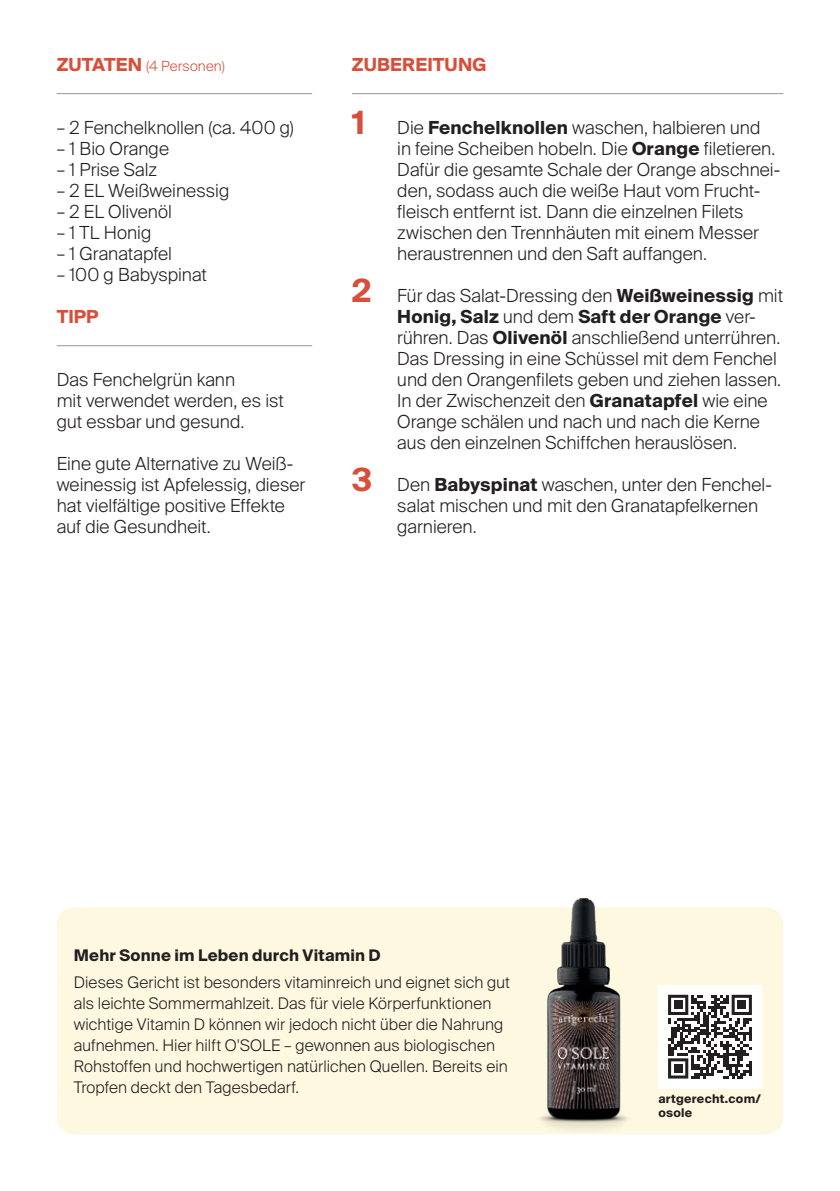
<style>
.page{position:relative;width:840px;height:1191px;background:#fff}
.page>*{position:absolute;margin:0;border:0;box-sizing:border-box;transform-origin:0 0}
.t1{font:300 18px/21px "Suisse Intl";color:#231f20}
.t2{font:700 18px "Suisse Intl";letter-spacing:.005em;color:#d74f3a}
.t3{font:300 16px/21px "Suisse Intl";letter-spacing:.005em;color:#231f20}
.t4{font:700 16px "Suisse Intl";letter-spacing:.015em;color:#231f20}
.t5{font:300 14px "Suisse Intl";letter-spacing:.015em;color:#d74f3a}
.t6{font:700 12px/14px "Suisse Intl";letter-spacing:.02em;color:#231f20}
.s1{font-weight:700;font-size:18px}
.s2{font-weight:700;font-size:32px;color:#d74f3a}
.s3{font-weight:700}
</style>
<div class="page">
<hr style="left:351px;top:93px;width:431px;height:1px;background:#939598">
<div style="left:57px;top:907px;width:725px;height:227px;background:#fef8e1;border-radius:17px"></div>
<hr style="left:57px;top:93px;width:255px;height:1px;background:#939598">
<hr style="left:57px;top:345px;width:255px;height:1px;background:#939598">
<img style="left:410px;top:898px;width:345px;height:231px">
<div style="left:658px;top:985px;width:103px;height:103px;background:#fff"></div>
<svg style="left:668px;top:994px;width:83px;height:84px"></svg>
<div style="left:673px;top:1000px;width:9px;height:9px;background:#231f20"></div>
<div style="left:737px;top:1000px;width:8px;height:9px;background:#231f20"></div>
<div style="left:673px;top:1064px;width:9px;height:8px;background:#231f20"></div>
<p class="t5" style="left:57px;top:58px;width:169px"><span class="s1">ZUTATEN</span> (4 Personen)</p>
<p class="t1" style="left:57px;top:117px;width:238px">– 2 Fenchelknollen (ca. 400 g)</p>
<p class="t1" style="left:57px;top:138px;width:114px">– 1 Bio Orange</p>
<p class="t1" style="left:57px;top:159px;width:102px">– 1 Prise Salz</p>
<p class="t1" style="left:57px;top:180px;width:174px">– 2 EL Weißweinessig</p>
<p class="t1" style="left:57px;top:201px;width:117px">– 2 EL Olivenöl</p>
<p class="t1" style="left:57px;top:222px;width:96px">– 1 TL Honig</p>
<p class="t1" style="left:57px;top:243px;width:117px">– 1 Granatapfel</p>
<p class="t1" style="left:57px;top:264px;width:152px">– 100 g Babyspinat</p>
<p class="t2" style="left:57px;top:306px;width:43px">TIPP</p>
<p class="t1" style="left:57px;top:369px;width:228px">Das Fenchelgrün kann<br>mit verwendet werden, es ist gut essbar und gesund.</p>
<p class="t1" style="left:57px;top:453px;width:250px">Eine gute Alternative zu Weiß&shy;weinessig ist Apfelessig, dieser hat vielfältige positive Effekte auf die Gesundheit.</p>
<p class="t2" style="left:351px;top:54px;width:136px">ZUBEREITUNG</p>
<p class="t1" style="left:397px;top:117px;width:384px;text-indent:-45px"><span class="s2">1</span> Die <span class="s3">Fenchelknollen</span> waschen, halbieren und<br>in feine Scheiben hobeln. Die <span class="s3">Orange</span> filetieren.<br>Dafür die gesamte Schale der Orange abschnei&shy;den, sodass auch die weiße Haut vom Frucht&shy;fleisch entfernt ist. Dann die einzelnen Filets zwischen den Trennhäuten mit einem Messer heraustrennen und den Saft auffangen.</p>
<p class="t1" style="left:397px;top:285px;width:387px;text-indent:-45px"><span class="s2">2</span> Für das Salat-Dressing den <span class="s3">Weißweinessig</span> mit <span class="s3">Honig, Salz</span> und dem <span class="s3">Saft der Orange</span> ver&shy;rühren. Das <span class="s3">Olivenöl</span> anschließend unterrühren.<br>Das Dressing in eine Schüssel mit dem Fenchel und den Orangenfilets geben und ziehen lassen.<br>In der Zwischenzeit den <span class="s3">Granatapfel</span> wie eine Orange schälen und nach und nach die Kerne aus den einzelnen Schiffchen herauslösen.</p>
<p class="t1" style="left:397px;top:474px;width:376px;text-indent:-45px"><span class="s2">3</span> Den <span class="s3">Babyspinat</span> waschen, unter den Fenchel&shy;salat mischen und mit den Granatapfelkernen garnieren.</p>
<p class="t4" style="left:74px;top:946px;width:308px">Mehr Sonne im Leben durch Vitamin D</p>
<p class="t3" style="left:74px;top:971px;width:437px">Dieses Gericht ist besonders vitaminreich und eignet sich gut als leichte Sommermahlzeit. Das für viele Körperfunktionen wichtige Vitamin D können wir jedoch nicht über die Nahrung aufnehmen. Hier hilft O'SOLE – gewonnen aus biologischen Rohstoffen und hochwertigen natürlichen Quellen. Bereits ein Tropfen deckt den Tagesbedarf.</p>
<p class="t6" style="left:658px;top:1092px;width:104px">artgerecht.com/ osole</p>
</div>
